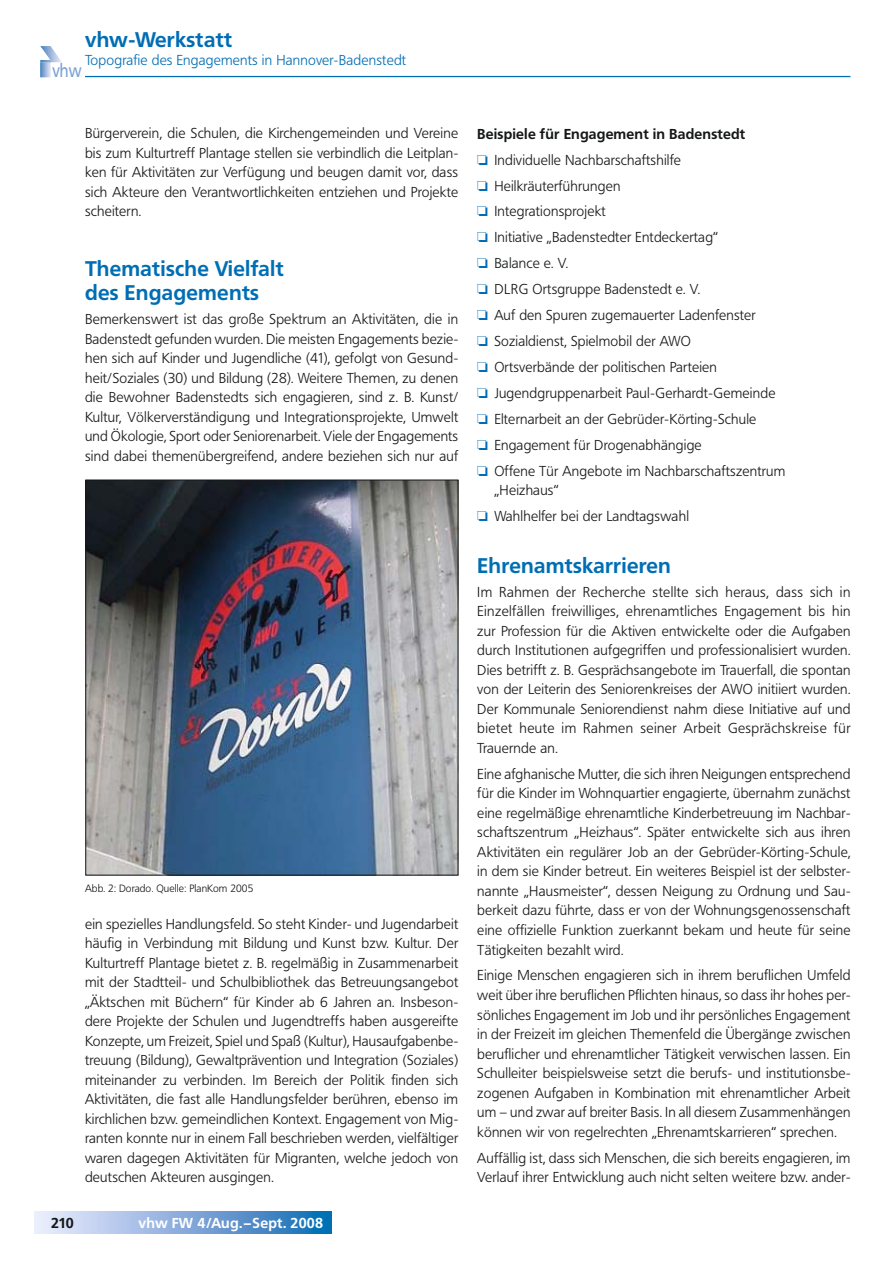
<style>
.page{position:relative;width:893px;height:1263px;background:#fff}
.page>*{position:absolute;margin:0;border:0;box-sizing:border-box;transform-origin:0 0}
.t1{font:700 21px/24px "Frutiger BQ";letter-spacing:.015em;color:#006eb4}
.t2{font:700 21px "Frutiger BQ";letter-spacing:.015em;color:#006db4}
.t3{font:18.75px "Frutiger BQ";color:#7ba1d5;scale:.83 1}
.t4{font:300 14.25px/19.5px "Frutiger BQ";letter-spacing:.015em;color:#151616;text-align:justify}
.t5{font:300 14.25px "Frutiger BQ";letter-spacing:.015em;color:#006db4}
.t6{font:700 14.25px "Frutiger BQ";letter-spacing:.015em;color:#151616}
.t7{font:700 14.25px "Frutiger BQ";letter-spacing:.015em;color:#fff}
.t8{font:300 10.5px "Frutiger BQ";letter-spacing:.01em;color:#151616}
</style>
<div class="page">
<svg style="left:34px;top:1212px;width:298px;height:21px;background:#82abd9"></svg>
<hr style="left:85px;top:76px;width:765px;height:1px;background:#006eb4">
<svg style="left:40px;top:46px;width:21px;height:32px"></svg>
<img style="left:88px;top:482px;width:368px;height:391px">
<div style="left:86px;top:480px;width:372px;height:395px;border:1px solid #151616"></div>
<h1 class="t2" style="left:85px;top:31px;width:148px">vhw-Werkstatt</h1>
<p class="t5" style="left:85px;top:55px;width:323px">Topografie des Engagements in Hannover-Badenstedt</p>
<h2 class="t3" style="left:52px;top:63px;width:37px">vhw</h2>
<p class="t4" style="left:85px;top:125px;width:375px">Bürgerverein, die Schulen, die Kirchengemeinden und Vereine bis zum Kulturtreff Plantage stellen sie verbindlich die Leitplan&shy;ken für Aktivitäten zur Verfügung und beugen damit vor, dass sich Akteure den Verantwortlichkeiten entziehen und Projekte scheitern.</p>
<h1 class="t1" style="left:85px;top:258px;width:200px">Thematische Vielfalt des Engagements</h1>
<p class="t4" style="left:85px;top:311px;width:375px">Bemerkenswert ist das große Spektrum an Aktivitäten, die in Badenstedt gefunden wurden. Die meisten Engagements bezie&shy;hen sich auf Kinder und Jugendliche (41), gefolgt von Gesund&shy;heit/Soziales (30) und Bildung (28). Weitere Themen, zu denen die Bewohner Badenstedts sich engagieren, sind z. B. Kunst/ Kultur, Völkerverständigung und Integrationsprojekte, Umwelt und Ökologie, Sport oder Seniorenarbeit. Viele der Engagements sind dabei themenübergreifend, andere beziehen sich nur auf</p>
<p class="t8" style="left:85px;top:884px;width:170px">Abb. 2: Dorado. Quelle: PlanKom 2005</p>
<p class="t4" style="left:85px;top:915px;width:375px">ein spezielles Handlungsfeld. So steht Kinder- und Jugendarbeit häufig in Verbindung mit Bildung und Kunst bzw. Kultur. Der Kulturtreff Plantage bietet z. B. regelmäßig in Zusammenarbeit mit der Stadtteil- und Schulbibliothek das Betreuungsangebot „Äktschen mit Büchern“ für Kinder ab 6 Jahren an. Insbeson&shy;dere Projekte der Schulen und Jugendtreffs haben ausgereifte Konzepte, um Freizeit, Spiel und Spaß (Kultur), Hausaufgabenbe&shy;treuung (Bildung), Gewaltprävention und Integration (Soziales) miteinander zu verbinden. Im Bereich der Politik finden sich Aktivitäten, die fast alle Handlungsfelder berühren, ebenso im kirchlichen bzw. gemeindlichen Kontext. Engagement von Mig&shy;ranten konnte nur in einem Fall beschrieben werden, vielfältiger waren dagegen Aktivitäten für Migranten, welche jedoch von deutschen Akteuren ausgingen.</p>
<p class="t6" style="left:51px;top:1216px;width:24px">210</p>
<p class="t7" style="left:139px;top:1216px;width:186px">vhw FW 4 /Aug. – Sept. 2008</p>
<p class="t6" style="left:477px;top:128px;width:269px">Beispiele für Engagement in Badenstedt</p>
<p class="t4" style="left:494px;top:148px;width:293px;line-height:26px;text-align:left">Individuelle Nachbarschaftshilfe Heilkräuterführungen<br>Integrationsprojekt<br>Initiative „Badenstedter Entdeckertag“<br>Balance e. V.<br>DLRG Ortsgruppe Badenstedt e. V.<br>Auf den Spuren zugemauerter Ladenfenster Sozialdienst, Spielmobil der AWO<br>Ortsverbände der politischen Parteien Jugendgruppenarbeit Paul-Gerhardt-Gemeinde Elternarbeit an der Gebrüder-Körting-Schule Engagement für Drogenabhängige<br>Offene Tür Angebote im Nachbarschaftszentrum</p>
<p class="t4" style="left:494px;top:479px;width:196px;line-height:26px">„Heizhaus“<br>Wahlhelfer bei der Landtagswahl</p>
<h1 class="t1" style="left:477px;top:555px;width:195px">Ehrenamtskarrieren</h1>
<p class="t4" style="left:477px;top:583px;width:375px">Im Rahmen der Recherche stellte sich heraus, dass sich in Einzelfällen freiwilliges, ehrenamtliches Engagement bis hin zur Profession für die Aktiven entwickelte oder die Aufgaben durch Institutionen aufgegriffen und professionalisiert wurden.<br>Dies betrifft z. B. Gesprächsangebote im Trauerfall, die spontan von der Leiterin des Seniorenkreises der AWO initiiert wurden.<br>Der Kommunale Seniorendienst nahm diese Initiative auf und bietet heute im Rahmen seiner Arbeit Gesprächskreise für Trauernde an.</p>
<p class="t4" style="left:477px;top:765px;width:375px">Eine afghanische Mutter, die sich ihren Neigungen entsprechend für die Kinder im Wohnquartier engagierte, übernahm zunächst eine regelmäßige ehrenamtliche Kinderbetreuung im Nachbar&shy;schaftszentrum „Heizhaus“. Später entwickelte sich aus ihren Aktivitäten ein regulärer Job an der Gebrüder-Körting-Schule, in dem sie Kinder betreut. Ein weiteres Beispiel ist der selbster&shy;nannte „Hausmeister“, dessen Neigung zu Ordnung und Sau&shy;berkeit dazu führte, dass er von der Wohnungsgenossenschaft eine offizielle Funktion zuerkannt bekam und heute für seine Tätigkeiten bezahlt wird.</p>
<p class="t4" style="left:477px;top:967px;width:375px">Einige Menschen engagieren sich in ihrem beruflichen Umfeld weit über ihre beruflichen Pflichten hinaus, so dass ihr hohes per&shy;sönliches Engagement im Job und ihr persönliches Engagement in der Freizeit im gleichen Themenfeld die Übergänge zwischen beruflicher und ehrenamtlicher Tätigkeit verwischen lassen. Ein Schulleiter beispielsweise setzt die berufs- und institutionsbe&shy;zogenen Aufgaben in Kombination mit ehrenamtlicher Arbeit um – und zwar auf breiter Basis. In all diesem Zusammenhängen können wir von regelrechten „Ehrenamtskarrieren“ sprechen.</p>
<p class="t4" style="left:477px;top:1149px;width:375px">Auffällig ist, dass sich Menschen, die sich bereits engagieren, im<br>Verlauf ihrer Entwicklung auch nicht selten weitere bzw. ander-</p>
</div>
